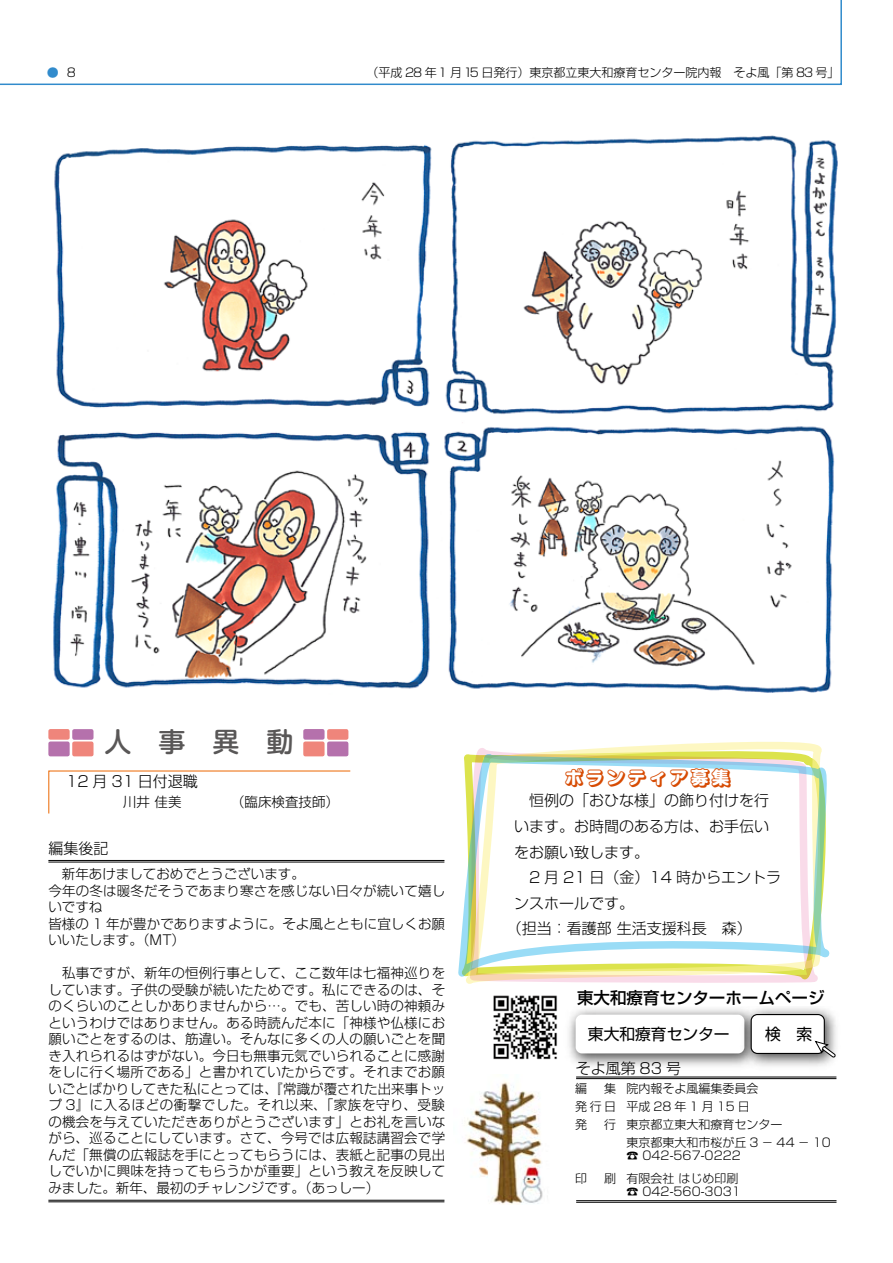
<style>
.page{position:relative;width:893px;height:1263px;background:#fff}
.page>*{position:absolute;margin:0;border:0;box-sizing:border-box;transform-origin:0 0}
.t1{font:500 27px "Shin M Go";color:#595757}
.t2{font:21px "Shin M Go Min Shadow";color:#d74b03}
.t3{font:500 16.5px "Shin Go";color:#000}
.t4{font:15.75px "Shin Go";color:#000}
.t5{font:300 15px "Shin Go";color:#000}
.t6{font:300 13.5px/16.5px "Shin Go";letter-spacing:.005em;color:#000}
.t7{font:300 12px/18px "Shin Go";color:#000}
.t8{font:300 12px "Shin Go";color:#318bcc}
</style>
<div class="page">
<svg style="left:0;top:0;width:842px;height:85px"></svg>
<img style="left:493px;top:995px;width:64px;height:65px">
<img style="left:569px;top:1009px;width:167px;height:57px">
<div style="left:576px;top:1015px;width:168px;height:38px;background:#fff;border-radius:6px"></div>
<img style="left:736px;top:1008px;width:100px;height:58px">
<div style="left:751px;top:1014px;width:73px;height:39px;background:#fff;border-radius:6px"></div>
<div style="left:751px;top:1014px;width:74px;height:40px;border:1px solid #000;border-radius:6px"></div>
<svg style="left:814px;top:1040px;width:22px;height:17px"></svg>
<img style="left:466px;top:1081px;width:77px;height:123px">
<svg style="left:466px;top:742px;width:356px;height:242px"></svg>
<svg style="left:470px;top:748px;width:348px;height:235px"></svg>
<svg style="left:458px;top:754px;width:371px;height:223px"></svg>
<img style="left:53px;top:135px;width:785px;height:558px">
<hr style="left:576px;top:1077px;width:260px;height:1px;background:#000">
<hr style="left:576px;top:1078px;width:260px;height:1px;background:#000">
<hr style="left:576px;top:1200px;width:260px;height:1px;background:#000">
<hr style="left:576px;top:1202px;width:260px;height:1px;background:#000">
<hr style="left:48px;top:860px;width:396px;height:1px;background:#000">
<hr style="left:48px;top:862px;width:396px;height:1px;background:#000">
<div style="left:48px;top:741px;width:22px;height:15px;background:#b571ac;border-radius:2px"></div>
<div style="left:48px;top:729px;width:22px;height:11px;background:#ef857b;border-radius:2px"></div>
<div style="left:72px;top:741px;width:22px;height:15px;background:#ef857b;border-radius:2px"></div>
<div style="left:72px;top:729px;width:22px;height:11px;background:#b571ac;border-radius:2px"></div>
<div style="left:303px;top:741px;width:22px;height:15px;background:#ef857b;border-radius:2px"></div>
<div style="left:303px;top:729px;width:22px;height:11px;background:#b571ac;border-radius:2px"></div>
<div style="left:327px;top:741px;width:21px;height:15px;background:#b571ac;border-radius:2px"></div>
<div style="left:327px;top:729px;width:21px;height:11px;background:#ef857b;border-radius:2px"></div>
<svg style="left:48px;top:770px;width:303px;height:44px"></svg>
<hr style="left:48px;top:1200px;width:396px;height:1px;background:#000">
<hr style="left:48px;top:1201px;width:396px;height:1px;background:#000">
<p class="t8" style="left:47px;top:65px;width:14px">●</p>
<p class="t7" style="left:367px;top:63px;width:475px">（平成 28 年1 月15 日発行）東京都立東大和療育センター院内報　そよ風「第 83 号」</p>
<h1 class="t1" style="left:104px;top:723px;width:190px">人　事　異　動</h1>
<p class="t5" style="left:66px;top:771px;width:133px">12 月 31 日付退職</p>
<p class="t6" style="left:123px;top:793px;width:60px">川井 佳美</p>
<p class="t6" style="left:231px;top:793px;width:109px">（臨床検査技師）</p>
<p class="t5" style="left:48px;top:838px;width:61px">編集後記</p>
<p class="t6" style="left:48px;top:865px;width:398px">　新年あけましておめでとうございます。<br>今年の冬は暖冬だそうであまり寒さを感じない日々が続いて嬉しいですね<br>皆様の 1 年が豊かでありますように。そよ風とともに宜しくお願いいたします。（MT）</p>
<p class="t6" style="left:48px;top:964px;width:398px;text-align:justify">　私事ですが、新年の恒例行事として、ここ数年は七福神巡りをしています。子供の受験が続いたためです。私にできるのは、そのくらいのことしかありませんから…。でも、苦しい時の神頼みというわけではありません。ある時読んだ本に「神様や仏様にお願いごとをするのは、筋違い。そんなに多くの人の願いごとを聞き入れられるはずがない。今日も無事元気でいられることに感謝をしに行く場所である」と書かれていたからです。それまでお願いごとばかりしてきた私にとっては、『常識が覆された出来事トップ 3』に入るほどの衝撃でした。それ以来、「家族を守り、受験の機会を与えていただきありがとうございます」とお礼を言いながら、巡ることにしています。さて、今号では広報誌講習会で学んだ「無償の広報誌を手にとってもらうには、表紙と記事の見出しでいかに興味を持ってもらうかが重要」という教えを反映してみました。新年、最初のチャレンジです。（あっしー）</p>
<h2 class="t2" style="left:564px;top:764px;width:169px">ボランティア募集</h2>
<p class="t5" style="left:514px;top:791px;width:256px">　恒例の「おひな様」の飾り付けを行</p>
<p class="t5" style="left:514px;top:817px;width:256px">います。お時間のある方は、お手伝い</p>
<p class="t5" style="left:514px;top:842px;width:136px">をお願い致します。</p>
<p class="t5" style="left:514px;top:868px;width:268px">　2 月 21 日（金）14 時からエントラ</p>
<p class="t5" style="left:514px;top:893px;width:121px">ンスホールです。</p>
<p class="t5" style="left:507px;top:919px;width:246px">（担当：看護部 生活支援科長　森）</p>
<p class="t3" style="left:577px;top:987px;width:249px">東大和療育センターホームページ</p>
<p class="t4" style="left:588px;top:1024px;width:143px">東大和療育センター</p>
<p class="t4" style="left:765px;top:1023px;width:49px">検　索</p>
<p class="t5" style="left:576px;top:1058px;width:107px">そよ風第 83 号</p>
<p class="t7" style="left:575px;top:1079px;width:13px">編</p>
<p class="t7" style="left:575px;top:1079px;width:42px;text-align:justify;text-indent:29px">集発行日発</p>
<p class="t7" style="left:604px;top:1115px;width:13px">行</p>
<p class="t7" style="left:575px;top:1169px;width:13px">印</p>
<p class="t7" style="left:604px;top:1169px;width:13px">刷</p>
<p class="t7" style="left:626px;top:1079px;width:206px">院内報そよ風編集委員会<br>平成28年1月15日<br>東京都立東大和療育センター<br>東京都東大和市桜が丘 3 − 44 − 10</p>
<p class="t7" style="left:626px;top:1144px;width:116px;line-height:22.5px">☎ 042-567-0222有限会社 はじめ印刷</p>
<p class="t7" style="left:626px;top:1182px;width:116px">☎ 042-560-3031</p>
</div>
